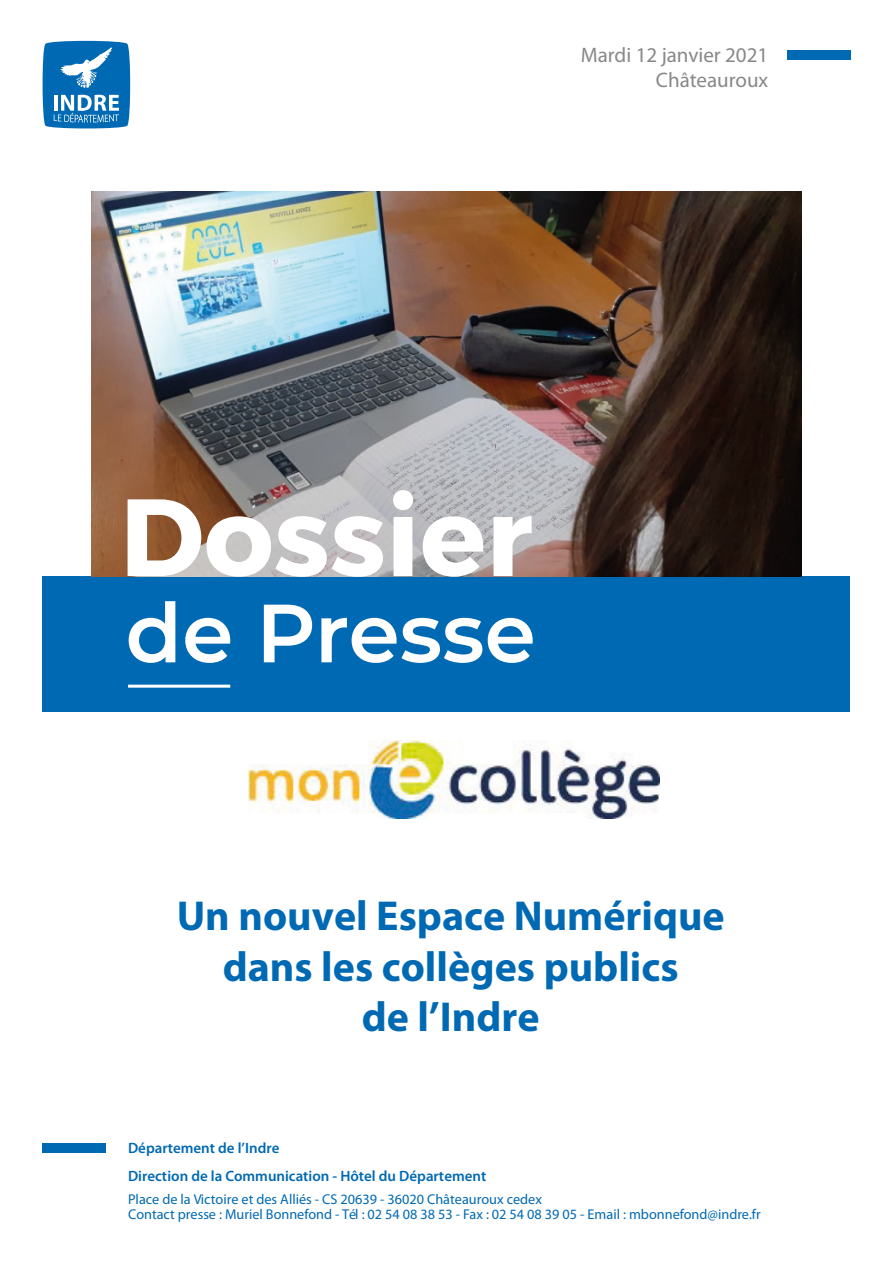
<style>
.page{position:relative;width:893px;height:1263px;background:#fff}
.page>*{position:absolute;margin:0;border:0;box-sizing:border-box;transform-origin:0 0}
.t1{font:700 42px/50.4px "Myriad Pro";color:#0069b3;text-align:center}
.t2{font:21px "Myriad Pro";color:#888}
.t3{font:600 15px "Myriad Pro";color:#0069b3}
.t4{font:14.25px/15px "Myriad Pro";color:#0069b3}
</style>
<div class="page">
<div style="left:43px;top:576px;width:807px;height:136px;background:#0069b3"></div>
<svg style="left:129px;top:601px;width:46px;height:62px"></svg>
<svg style="left:185px;top:618px;width:45px;height:45px"></svg>
<svg style="left:264px;top:605px;width:48px;height:57px"></svg>
<svg style="left:321px;top:618px;width:161px;height:45px"></svg>
<svg style="left:488px;top:618px;width:45px;height:45px"></svg>
<hr style="left:128px;top:685px;width:102px;height:3px;background:#fff">
<div style="left:787px;top:50px;width:63px;height:10px;background:#0069b3"></div>
<div style="left:43px;top:1143px;width:63px;height:10px;background:#0069b3"></div>
<svg style="left:42px;top:40px;width:89px;height:89px"></svg>
<img style="left:92px;top:191px;width:709px;height:386px">
<svg style="left:128px;top:490px;width:404px;height:87px"></svg>
<img style="left:248px;top:741px;width:411px;height:78px">
<p class="t2" style="left:581px;top:42px;width:189px">Mardi 12 janvier 2021</p>
<p class="t2" style="left:656px;top:67px;width:114px">Châteauroux</p>
<p class="t1" style="left:177px;top:890px;width:549px">Un nouvel Espace Numérique dans les collèges publics<br>de l’Indre</p>
<p class="t3" style="left:128px;top:1138px;width:153px">Département de l’Indre</p>
<p class="t3" style="left:128px;top:1167px;width:360px">Direction de la Communication - Hôtel du Département</p>
<p class="t4" style="left:128px;top:1192px;width:634px">Place de la Victoire et des Alliés - CS 20639 - 36020 Châteauroux cedex<br>Contact presse : Muriel Bonnefond - Tél : 02 54 08 38 53 - Fax : 02 54 08 39 05 - Email : mbonnefond@indre.fr</p>
</div>
